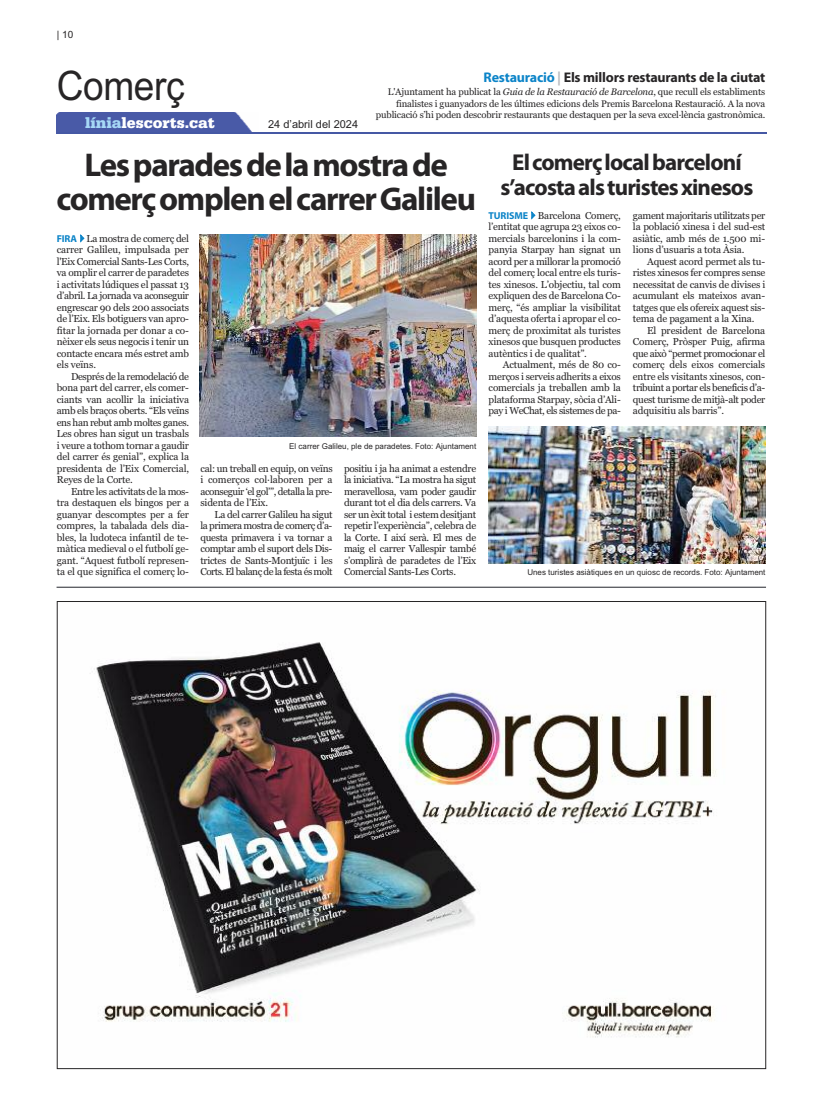
<style>
.page{position:relative;width:823px;height:1106px;background:#fff}
.page>*{position:absolute;margin:0;border:0;box-sizing:border-box;transform-origin:0 0}
.t1{font:40.7px "Arial";letter-spacing:-.01em;color:#272526;scale:.91 1}
.t2{font:700 33px/34.5px "Myriad Pro";letter-spacing:-.04em;color:#272526;text-align:center}
.t3{font:700 23px/25px "Myriad Pro";letter-spacing:-.035em;color:#272526;text-align:center}
.t4{font:900 16px "Serifa";color:#fff}
.t5{font:700 14px "Myriad Pro";letter-spacing:-.015em;color:#272526}
.t6{font:11px "Arial";color:#272526}
.t7{font:10px/11.5px "Georgia";letter-spacing:-.02em;color:#272526;text-align:justify}
.t8{font:10px "Arial";color:#272526}
.t9{font:9.5px/11.4px "Georgia";letter-spacing:-.015em;color:#272526;text-align:right}
.t10{font:8px "Arial";color:#272526}
.s1{color:#a6d8f6}
.s2{color:#0c84c8}
.s3{color:#b8babd}
.s4{font-style:italic}
.s5{font-family:"Myriad Pro";font-weight:700;color:#0c84c8}
</style>
<div class="page">
<div style="left:57px;top:112px;width:195px;height:20px;background:#495aa7"></div>
<hr style="left:57px;top:132px;width:708px;height:2px;background:#4558a4">
<img style="left:94px;top:642px;width:622px;height:396px">
<hr style="left:56px;top:587px;width:709px;height:1px;background:#23252b">
<img style="left:488px;top:427px;width:276px;height:137px">
<img style="left:199px;top:234px;width:277px;height:203px">
<p class="t8" style="left:57px;top:29px;width:18px">| 10</p>
<h1 class="t1" style="left:57px;top:62px;width:142px">Comerç</h1>
<h3 class="t4" style="left:85px;top:113px;width:131px"><span class="s1">línia</span>lescorts.cat</h3>
<p class="t6" style="left:268px;top:118px;width:91px">24 d’abril del 2024</p>
<h3 class="t5" style="left:483px;top:72px;width:283px"><span class="s2">Restauració</span> <span class="s3">|</span> Els millors restaurants de la ciutat</h3>
<p class="t9" style="left:375px;top:86px;width:390px">L'Ajuntament ha publicat la <span class="s4">Guia de la Restauració de Barcelona</span>, que recull els establiments finalistes i guanyadors de les últimes edicions dels Premis Barcelona Restauració. A la nova publicació s’hi poden descobrir restaurants que destaquen per la seva excel·lència gastronòmica.</p>
<h2 class="t2" style="left:56px;top:150px;width:420px">Lesparadesdelamostrade comerçomplenelcarrerGalileu</h2>
<p class="t7" style="left:57px;top:232px;width:134px"><span class="s5">FIRA</span><span class="s2">✔</span>La mostra de comerç del carrer Galileu, impulsada per l'Eix Comercial Sants-Les Corts, va omplir el carrer de paradetes i activitats lúdiques el passat 13 d’abril. La jornada va aconseguir engrescar 90 dels 200 associats de l’Eix. Els botiguers van apro&shy;fitar la jornada per donar a co&shy;nèixer els seus negocis i tenir un contacte encara més estret amb els veïns.</p>
<p class="t7" style="left:57px;top:370px;width:134px;text-indent:14px">Després de la remodelació de bona part del carrer, els comer&shy;ciants van acollir la iniciativa amb els braços oberts. “Els veïns ens han rebut amb moltes ganes.<br>Les obres han sigut un trasbals i veure a tothom tornar a gaudir del carrer és genial”, explica la presidenta de l’Eix Comercial, Reyes de la Corte.</p>
<p class="t7" style="left:57px;top:485px;width:134px;text-indent:14px">Entre les activitats de la mos&shy;tra destaquen els bingos per a guanyar descomptes per a fer compres, la tabalada dels dia&shy;bles, la ludoteca infantil de te&shy;màtica medieval o el futbolí ge&shy;gant. “Aquest futbolí represen&shy;ta el que significa el comerç lo-</p>
<p class="t10" style="left:289px;top:441px;width:188px">El carrer Galileu, ple de paradetes. Foto: Ajuntament</p>
<p class="t7" style="left:200px;top:462px;width:134px">cal: un treball en equip, on veïns i comerços col·laboren per a aconseguir ‘el gol’”, detalla la pre&shy;sidenta de l’Eix.</p>
<p class="t7" style="left:200px;top:508px;width:134px;text-indent:14px">La del carrer Galileu ha sigut la primera mostra de comerç d’a&shy;questa primavera i va tornar a comptar amb el suport dels Dis&shy;trictes de Sants-Montjuïc i les Corts. El balanç de la festa és molt</p>
<p class="t7" style="left:344px;top:462px;width:134px">positiu i ja ha animat a estendre la iniciativa. “La mostra ha sigut meravellosa, vam poder gaudir durant tot el dia dels carrers. Va ser un èxit total i estem desitjant repetir l’experiència”, celebra de la Corte. I així serà. El mes de maig el carrer Vallespir també s’omplirà de paradetes de l’Eix Comercial Sants-Les Corts.</p>
<h3 class="t3" style="left:500px;top:151px;width:254px">Elcomerçlocalbarceloní s’acostaalsturistesxinesos</h3>
<p class="t7" style="left:488px;top:209px;width:134px"><span class="s5">TURISME</span><span class="s2">✔</span>Barcelona Comerç, l’entitat que agrupa 23 eixos co&shy;mercials barcelonins i la com&shy;panyia Starpay han signat un acord per a millorar la promoció del comerç local entre els turis&shy;tes xinesos. L’objectiu, tal com expliquen des de Barcelona Co&shy;merç, “és ampliar la visibilitat d’aquesta oferta i apropar el co&shy;merç de proximitat als turistes xinesos que busquen productes autèntics i de qualitat”.</p>
<p class="t7" style="left:488px;top:359px;width:134px;text-indent:14px">Actualment, més de 80 co&shy;merços i serveis adherits a eixos comercials ja treballen amb la plataforma Starpay, sòcia d’Ali&shy;pay i WeChat, els sistemes de pa-</p>
<p class="t7" style="left:632px;top:209px;width:134px">gament majoritaris utilitzats per la població xinesa i del sud-est asiàtic, amb més de 1.500 mi&shy;lions d’usuaris a tota Àsia.</p>
<p class="t7" style="left:632px;top:255px;width:134px;text-indent:14px">Aquest acord permet als tu&shy;ristes xinesos fer compres sense necessitat de canvis de divises i acumulant els mateixos avan&shy;tatges que els ofereix aquest sis&shy;tema de pagament a la Xina.</p>
<p class="t7" style="left:632px;top:324px;width:134px;text-indent:14px">El president de Barcelona Comerç, Pròsper Puig, afirma que això “permet promocionar el comerç dels eixos comercials entre els visitants xinesos, con&shy;tribuint a portar els beneficis d’a&shy;quest turisme de mitjà-alt poder adquisitiu als barris”.</p>
<p class="t10" style="left:527px;top:568px;width:239px">Unes turistes asiàtiques en un quiosc de records. Foto: Ajuntament</p>
</div>
